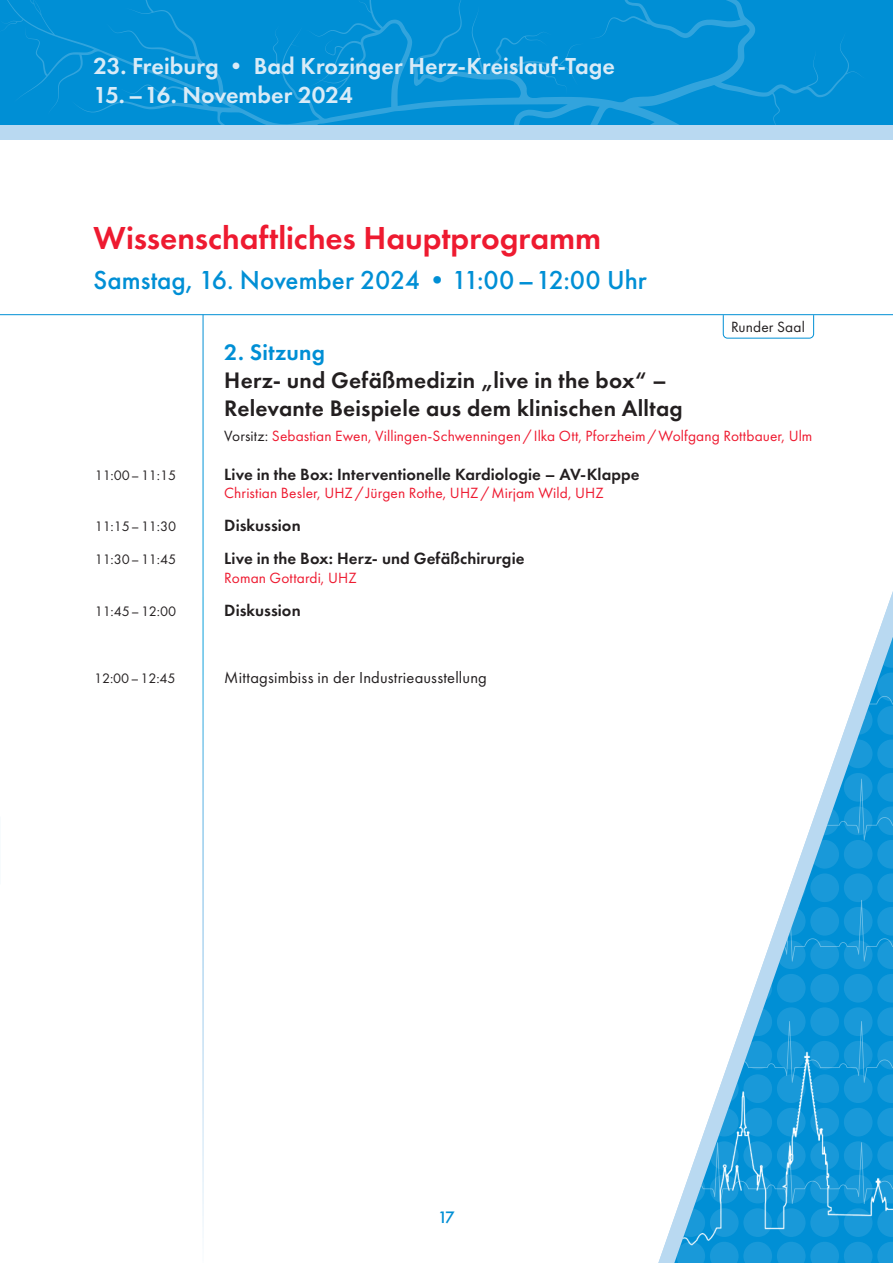
<style>
.page{position:relative;width:893px;height:1263px;background:#fff}
.page>*{position:absolute;margin:0;border:0;box-sizing:border-box;transform-origin:0 0}
.t1{font:600 33px "Futura PT";color:#ee1a30}
.t2{font:500 27px "Futura PT";color:#008fd5}
.t3{font:600 24px/28.8px "Futura PT";color:#d9ebf7}
.t4{font:600 23.25px/27.9px "Futura PT";letter-spacing:.01em;color:#231f20}
.t5{font:600 23.25px "Futura PT";letter-spacing:.01em;color:#008fd5}
.t6{font:500 17.25px "Futura PT";color:#008fd5}
.t7{font:600 16.8px "Futura PT";letter-spacing:.005em;color:#231f20}
.t8{font:16.5px "Futura PT";letter-spacing:.01em;color:#231f20}
.t9{font:15.3px "Futura PT";letter-spacing:.005em;color:#ee1a30}
.t10{font:15.3px "Futura PT";letter-spacing:.005em;color:#231f20}
.t11{font:14.25px "Futura PT";letter-spacing:-.01em;color:#231f20}
.s1{color:#231f20}
</style>
<div class="page">
<div style="left:0;top:125px;width:893px;height:15px;background:#b9d9f1"></div>
<svg style="left:0;top:0;width:893px;height:125px;background:#0491d5"></svg>
<svg style="left:722px;top:315px;width:92px;height:24px"></svg>
<hr style="left:0;top:314px;width:893px;height:1px;background:#008fd5">
<svg style="left:658px;top:621px;width:235px;height:642px"></svg>
<img style="left:677px;top:1028px;width:216px;height:230px">
<h3 class="t3" style="left:94px;top:52px;width:523px">23. Freiburg • Bad Krozinger Herz-Kreislauf-Tage<br>15.–16. November 2024</h3>
<h1 class="t1" style="left:94px;top:217px;width:509px">Wissenschaftliches Hauptprogramm</h1>
<h2 class="t2" style="left:94px;top:264px;width:555px">Samstag, 16. November 2024•11:00–12:00 Uhr</h2>
<p class="t10" style="left:731px;top:318px;width:75px">Runder Saal</p>
<h3 class="t5" style="left:224px;top:338px;width:102px">2. Sitzung</h3>
<h3 class="t4" style="left:224px;top:366px;width:460px">Herz- und Gefäßmedizin „live in the box“ –<br>Relevante Beispiele aus dem klinischen Alltag</h3>
<p class="t9" style="left:224px;top:426px;width:590px"><span class="s1">Vorsitz:</span> Sebastian Ewen, Villingen-Schwenningen/Ilka Ott, Pforzheim/Wolfgang Rottbauer, Ulm</p>
<p class="t11" style="left:95px;top:467px;width:83px">11:00–11:15</p>
<p class="t7" style="left:224px;top:464px;width:417px">Live in the Box: Interventionelle Kardiologie – AV-Klappe</p>
<p class="t9" style="left:224px;top:484px;width:381px">Christian Besler, UHZ/Jürgen Rothe, UHZ/Mirjam Wild, UHZ</p>
<p class="t11" style="left:95px;top:518px;width:83px">11:15–11:30</p>
<p class="t7" style="left:224px;top:515px;width:78px">Diskussion</p>
<p class="t11" style="left:95px;top:551px;width:83px">11:30–11:45</p>
<p class="t7" style="left:224px;top:548px;width:302px">Live in the Box: Herz- und Gefäßchirurgie</p>
<p class="t9" style="left:224px;top:569px;width:134px">Roman Gottardi, UHZ</p>
<p class="t11" style="left:95px;top:603px;width:83px">11:45–12:00</p>
<p class="t7" style="left:224px;top:600px;width:78px">Diskussion</p>
<p class="t11" style="left:94px;top:669px;width:83px">12:00–12:45</p>
<p class="t8" style="left:224px;top:667px;width:264px">Mittagsimbiss in der Industrieausstellung</p>
<p class="t6" style="left:438px;top:1207px;width:19px">17</p>
</div>
